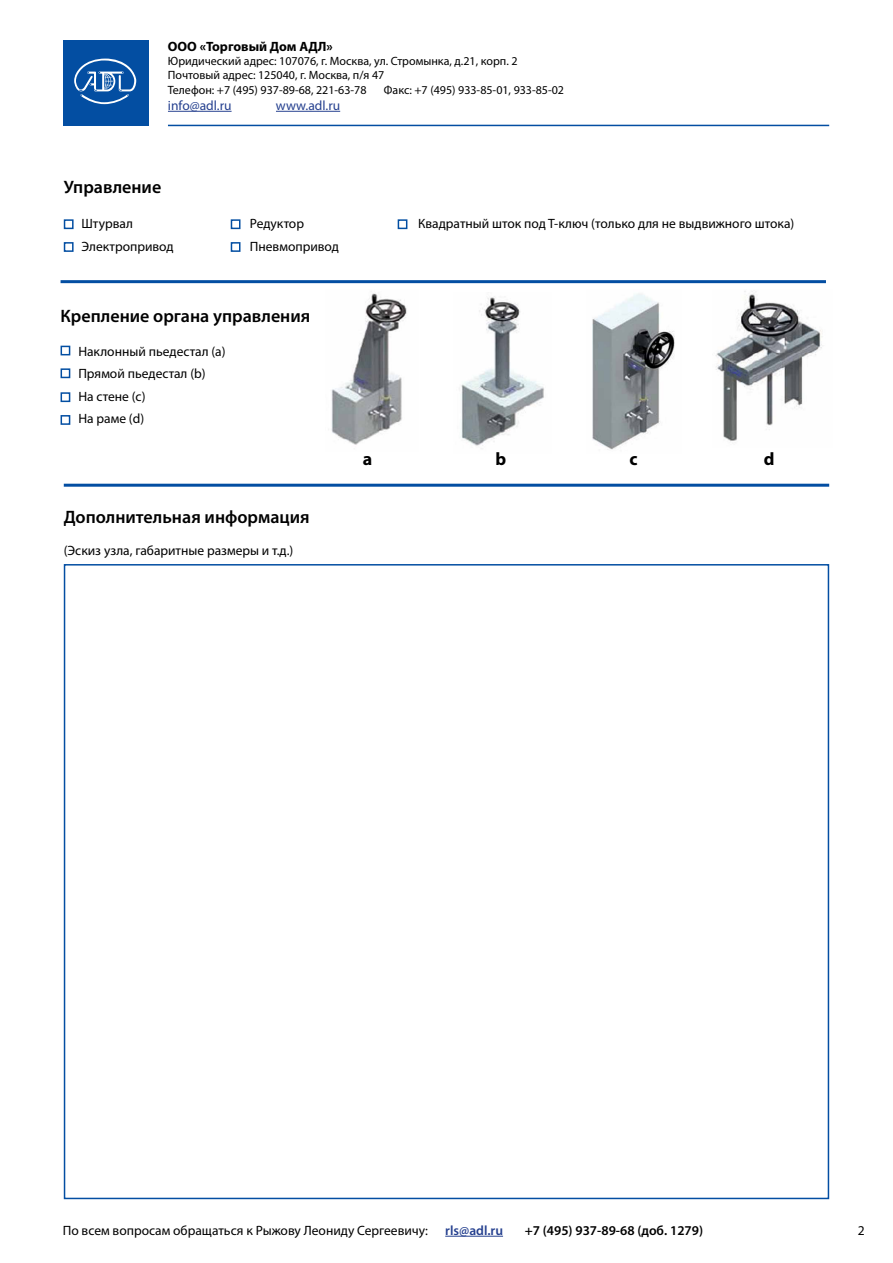
<style>
.page{position:relative;width:893px;height:1263px;background:#fff}
.page>*{position:absolute;margin:0;border:0;box-sizing:border-box;transform-origin:0 0}
.t1{font:600 18px "Myriad Pro";color:#000}
.t2{font:700 18px "Myriad Pro";color:#000}
.t3{font:13.5px/22.5px "Myriad Pro";color:#000}
.t4{font:600 13.5px "Myriad Pro";color:#000}
.t5{font:13.5px "Myriad Pro";color:#25408f}
.t6{font:700 13.5px "Myriad Pro";color:#000}
.t7{font:600 13.5px "Myriad Pro";color:#25408f}
.t8{font:12px/14.4px "Myriad Pro";color:#000}
</style>
<div class="page">
<div style="left:64px;top:40px;width:85px;height:85px;background:#034ea2"></div>
<svg style="left:74px;top:58px;width:62px;height:46px"></svg>
<hr style="left:168px;top:111px;width:64px;height:1px;background:#25408f">
<hr style="left:276px;top:111px;width:64px;height:1px;background:#25408f">
<hr style="left:168px;top:125px;width:661px;height:1px;background:#034ea2">
<hr style="left:445px;top:1236px;width:58px;height:1px;background:#25408f">
<div style="left:64px;top:219px;width:10px;height:10px;border:2px solid #034ea2"></div>
<div style="left:231px;top:219px;width:9px;height:10px;border:2px solid #034ea2"></div>
<div style="left:398px;top:219px;width:9px;height:10px;border:2px solid #034ea2"></div>
<div style="left:64px;top:242px;width:10px;height:10px;border:2px solid #034ea2"></div>
<div style="left:231px;top:242px;width:9px;height:10px;border:2px solid #034ea2"></div>
<hr style="left:64px;top:484px;width:765px;height:3px;background:#034ea2">
<div style="left:61px;top:346px;width:9px;height:9px;border:2px solid #034ea2"></div>
<div style="left:61px;top:392px;width:9px;height:10px;border:2px solid #034ea2"></div>
<div style="left:61px;top:368px;width:9px;height:10px;border:2px solid #034ea2"></div>
<div style="left:61px;top:415px;width:9px;height:10px;border:2px solid #034ea2"></div>
<hr style="left:61px;top:280px;width:765px;height:3px;background:#034ea2">
<img style="left:331px;top:293px;width:76px;height:152px">
<img style="left:459px;top:296px;width:85px;height:153px">
<img style="left:592px;top:293px;width:83px;height:157px">
<img style="left:715px;top:291px;width:108px;height:150px">
<p class="t6" style="left:168px;top:37px;width:166px">ООО «Торговый Дом АДЛ»</p>
<p class="t8" style="left:168px;top:54px;width:351px">Юридический адрес: 107076, г. Москва, ул. Стромынка, д.21, корп. 2<br>Почтовый адрес: 125040, г. Москва, п/я 47<br>Телефон: +7 (495) 937-89-68, 221-63-78</p>
<p class="t8" style="left:384px;top:82px;width:182px">Факс: +7 (495) 933-85-01, 933-85-02</p>
<p class="t5" style="left:168px;top:97px;width:65px">info@adl.ru</p>
<p class="t5" style="left:276px;top:97px;width:66px">www.adl.ru</p>
<h1 class="t1" style="left:64px;top:176px;width:99px">Управление</h1>
<p class="t3" style="left:82px;top:212px;width:94px">Штурвал<br>Электропривод</p>
<p class="t3" style="left:250px;top:212px;width:56px">Редуктор</p>
<p class="t3" style="left:418px;top:212px;width:378px">Квадратный шток под T-ключ (только для не выдвижного штока)</p>
<p class="t3" style="left:250px;top:235px;width:91px">Пневмопривод</p>
<h1 class="t1" style="left:61px;top:305px;width:251px">Крепление органа управления</h1>
<p class="t3" style="left:78px;top:340px;width:149px">Наклонный пьедестал (a)<br>Прямой пьедестал (b)<br>На стене (c)<br>На раме (d)</p>
<h1 class="t1" style="left:64px;top:506px;width:248px">Дополнительная информация</h1>
<p class="t3" style="left:64px;top:539px;width:231px">(Эскиз узла, габаритные размеры и т.д.)</p>
<h1 class="t2" style="left:363px;top:447px;width:11px">a</h1>
<h1 class="t2" style="left:495px;top:447px;width:12px">b</h1>
<h1 class="t2" style="left:630px;top:447px;width:10px">c</h1>
<h1 class="t2" style="left:764px;top:447px;width:12px">d</h1>
<p class="t3" style="left:63px;top:1219px;width:367px">По всем вопросам обращаться к Рыжову Леониду Сергеевичу:</p>
<p class="t7" style="left:445px;top:1222px;width:59px">rls@adl.ru</p>
<p class="t4" style="left:525px;top:1222px;width:180px">+7 (495) 937-89-68 (доб. 1279)</p>
<p class="t3" style="left:858px;top:1219px;width:8px">2</p>
</div>
